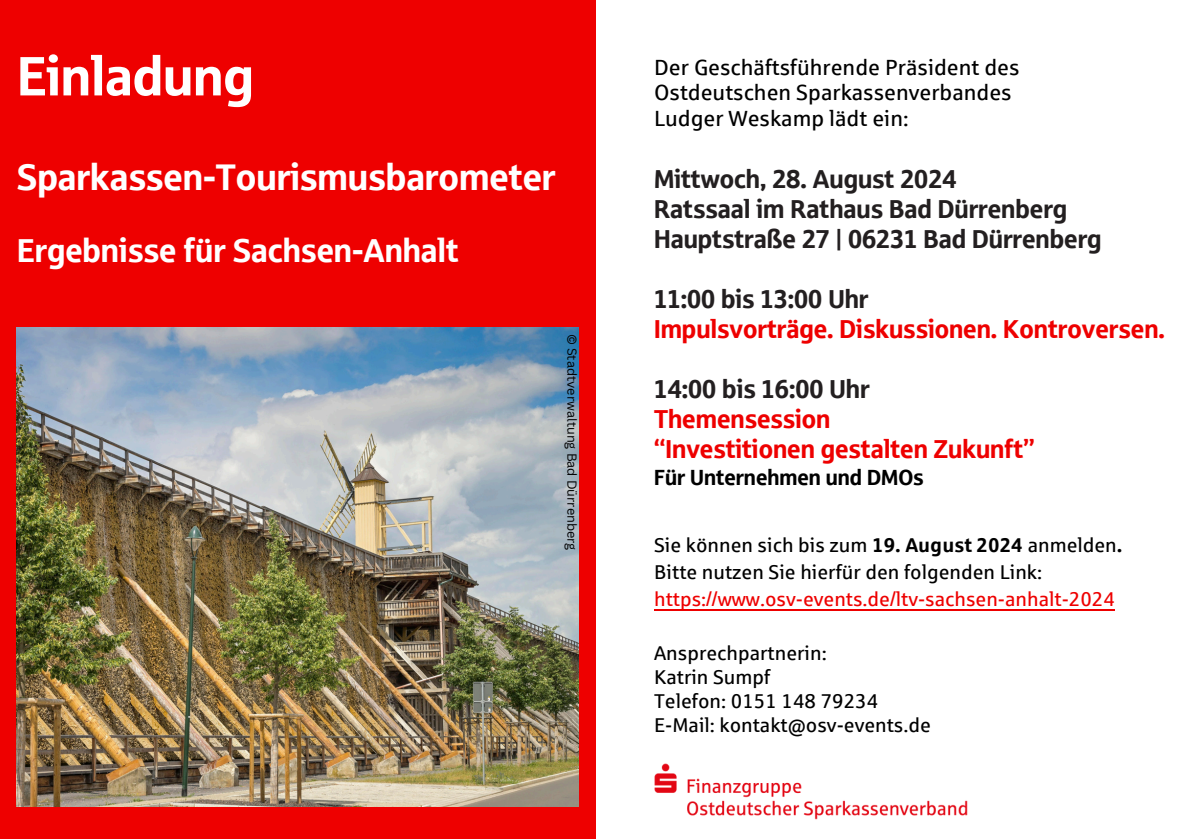
<style>
.page{position:relative;width:1191px;height:839px;background:#fff}
.page>*{position:absolute;margin:0;border:0;box-sizing:border-box;transform-origin:0 0}
.t1{font:55.2px "Sparkasse Head";color:#fff}
.t2{font:37.2px "Sparkasse Head";color:#fff}
.t3{font:33.2px "Sparkasse Head";color:#fff}
.t4{font:26px/30px "Sparkasse Head";color:#e00}
.t5{font:26px/30px "Sparkasse Head";color:#231f20}
.t6{font:22px/25.6px "Sparkasse Rg";color:#000}
.t7{font:22px "Sparkasse Head";color:#000}
.t8{font:20px/24px "Sparkasse Rg";color:#000}
.t9{font:12.6px "Canva Sans";color:#000}
.s1{color:#231f20}
.s2{font-weight:700}
.s3{color:#e00}
</style>
<div class="page">
<div style="left:0;top:0;width:595px;height:839px;background:#e00"></div>
<img style="left:16px;top:328px;width:562px;height:478px">
<img style="left:654px;top:763px;width:314px;height:57px">
<hr style="left:654px;top:609px;width:461px;height:1px;background:#e00">
<h1 class="t1" style="left:17px;top:47px;width:238px">Einladung</h1>
<h2 class="t2" style="left:17px;top:157px;width:540px">Sparkassen-Tourismusbarometer</h2>
<h4 class="t3" style="left:17px;top:233px;width:443px">Ergebnisse für Sachsen-Anhalt</h4>
<h4 class="t9" style="left:581px;top:333px;width:218px;rotate:90deg">© Stadtverwaltung Bad Dürrenberg</h4>
<h3 class="t6" style="left:654px;top:55px;width:367px">Der Geschäftsführende Präsident des<br>Ostdeutschen Sparkassenverbandes<br>Ludger Weskamp lädt ein:</h3>
<h5 class="t5" style="left:654px;top:164px;width:449px">Mittwoch, 28. August 2024<br>Ratssaal im Rathaus Bad Dürrenberg<br>Hauptstraße 27 | 06231 Bad Dürrenberg</h5>
<h5 class="t4" style="left:654px;top:284px;width:512px"><span class="s1">11:00 bis 13:00 Uhr<br></span>Impulsvorträge. Diskussionen. Kontroversen.</h5>
<h5 class="t4" style="left:654px;top:374px;width:382px"><span class="s1">14:00 bis 16:00 Uhr<br></span>Themensession<br>“Investitionen gestalten Zukunft”</h5>
<h5 class="t7" style="left:654px;top:465px;width:271px">Für Unternehmen und DMOs</h5>
<h5 class="t8" style="left:654px;top:532px;width:470px;line-height:27px">Sie können sich bis zum <span class="s2">19. August 2024</span> anmelden<span class="s2">.<br></span>Bitte nutzen Sie hierfür den folgenden Link: <span class="s3">https://www.osv-events.de/ltv-sachsen-anhalt-2024</span></h5>
<p class="t8" style="left:654px;top:641px;width:278px">Ansprechpartnerin:<br>Katrin Sumpf<br>Telefon: 0151 148 79234<br>E-Mail: kontakt@osv-events.de</p>
</div>
